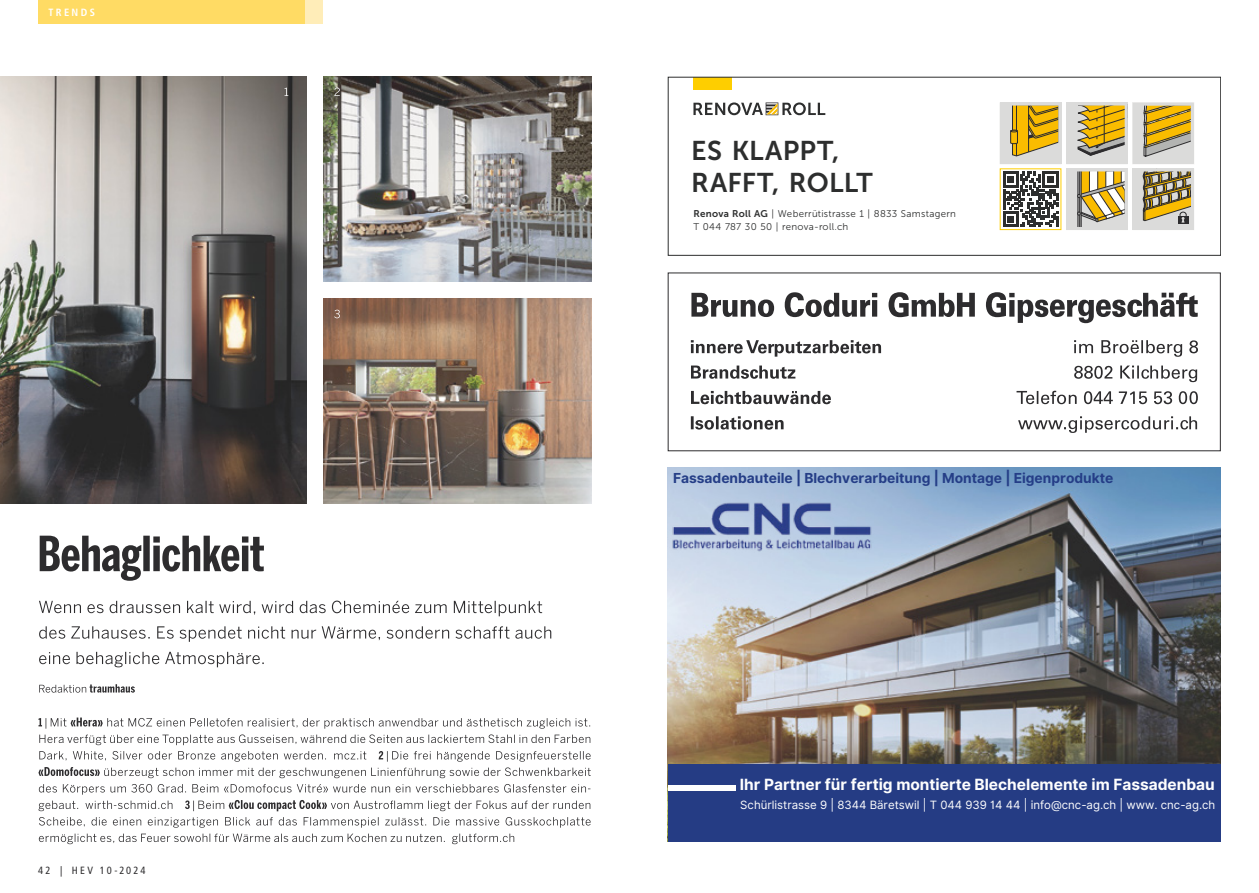
<style>
.page{position:relative;width:1259px;height:893px;background:#fff}
.page>*{position:absolute;margin:0;border:0;box-sizing:border-box;transform-origin:0 0}
.t1{font:27px/32px "Museo Sans 700";letter-spacing:.015em;color:#2d2e2e}
.t2{font:700 15.45px "Inter";color:#fefefe}
.t3{font:700 13.8px "Inter";color:#253e87}
.t4{font:11.4px "Inter";color:#fefefe}
.t5{font:condensed 10.5px "Frutiger LT";letter-spacing:.21em;color:#2d2c2e}
.t6{font:700 condensed 10.5px "Frutiger LT";letter-spacing:.22em;color:#fff}
.t7{font:9.75px/12.8px "Museo Sans 300";letter-spacing:.03em;color:#2d2e2e}
.s1{font-family:"Museo Sans 700"}
</style>
<div class="page">
<svg style="left:691px;top:292px;width:507px;height:141px"></svg>
<img style="left:668px;top:467px;width:552px;height:298px">
<div style="left:668px;top:765px;width:552px;height:77px;background:#253c84"></div>
<div style="left:668px;top:785px;width:67px;height:5px;background:#fefefe"></div>
<img style="left:668px;top:491px;width:208px;height:63px">
<div style="left:693px;top:77px;width:39px;height:13px;background:#fece00"></div>
<svg style="left:693px;top:102px;width:132px;height:13px"></svg>
<svg style="left:999px;top:102px;width:195px;height:128px"></svg>
<div style="left:668px;top:77px;width:553px;height:179px;border:1px solid #2d2e2e"></div>
<div style="left:38px;top:0;width:267px;height:23px;background:#ffdb64"></div>
<div style="left:305px;top:0;width:17px;height:23px;background:#ffedb8"></div>
<img style="left:0;top:77px;width:306px;height:426px">
<img style="left:323px;top:77px;width:268px;height:204px">
<svg style="left:284px;top:88px;width:4px;height:8px"></svg>
<svg style="left:334px;top:88px;width:6px;height:8px"></svg>
<img style="left:323px;top:298px;width:268px;height:205px">
<svg style="left:334px;top:310px;width:6px;height:8px"></svg>
<svg style="left:39px;top:834px;width:475px;height:10px"></svg>
<svg style="left:39px;top:817px;width:551px;height:11px"></svg>
<svg style="left:39px;top:784px;width:551px;height:27px"></svg>
<svg style="left:38px;top:751px;width:553px;height:27px"></svg>
<svg style="left:39px;top:717px;width:551px;height:28px"></svg>
<svg style="left:39px;top:652px;width:225px;height:15px"></svg>
<svg style="left:39px;top:626px;width:512px;height:16px"></svg>
<svg style="left:39px;top:601px;width:503px;height:15px"></svg>
<svg style="left:40px;top:536px;width:224px;height:45px"></svg>
<svg style="left:39px;top:684px;width:96px;height:9px"></svg>
<p class="t6" style="left:48px;top:6px;width:48px">TRENDS</p>
<p class="t6" style="left:48px;top:6px;width:39px">RECHT</p>
<p class="t5" style="left:38px;top:864px;width:109px">42 | HEV 10-2024</p>
<p class="t1" style="left:691px;top:135px;width:183px">ES KLAPPT,<br>RAFFT, ROLLT</p>
<p class="t7" style="left:693px;top:208px;width:264px"><span class="s1">Renova Roll AG</span> | Weberrütistrasse 1 | 8833 Samstagern<br>T 044 787 30 50 | renova-roll.ch</p>
<p class="t3" style="left:673px;top:468px;width:442px">Fassadenbauteile | Blechverarbeitung | Montage | Eigenprodukte</p>
<p class="t2" style="left:740px;top:773px;width:476px">Ihr Partner für fertig montierte Blechelemente im Fassadenbau</p>
<p class="t4" style="left:740px;top:796px;width:476px">Schürlistrasse 9 | 8344 Bäretswil | T 044 939 14 44 | info@cnc-ag.ch | www. cnc-ag.ch</p>
</div>
